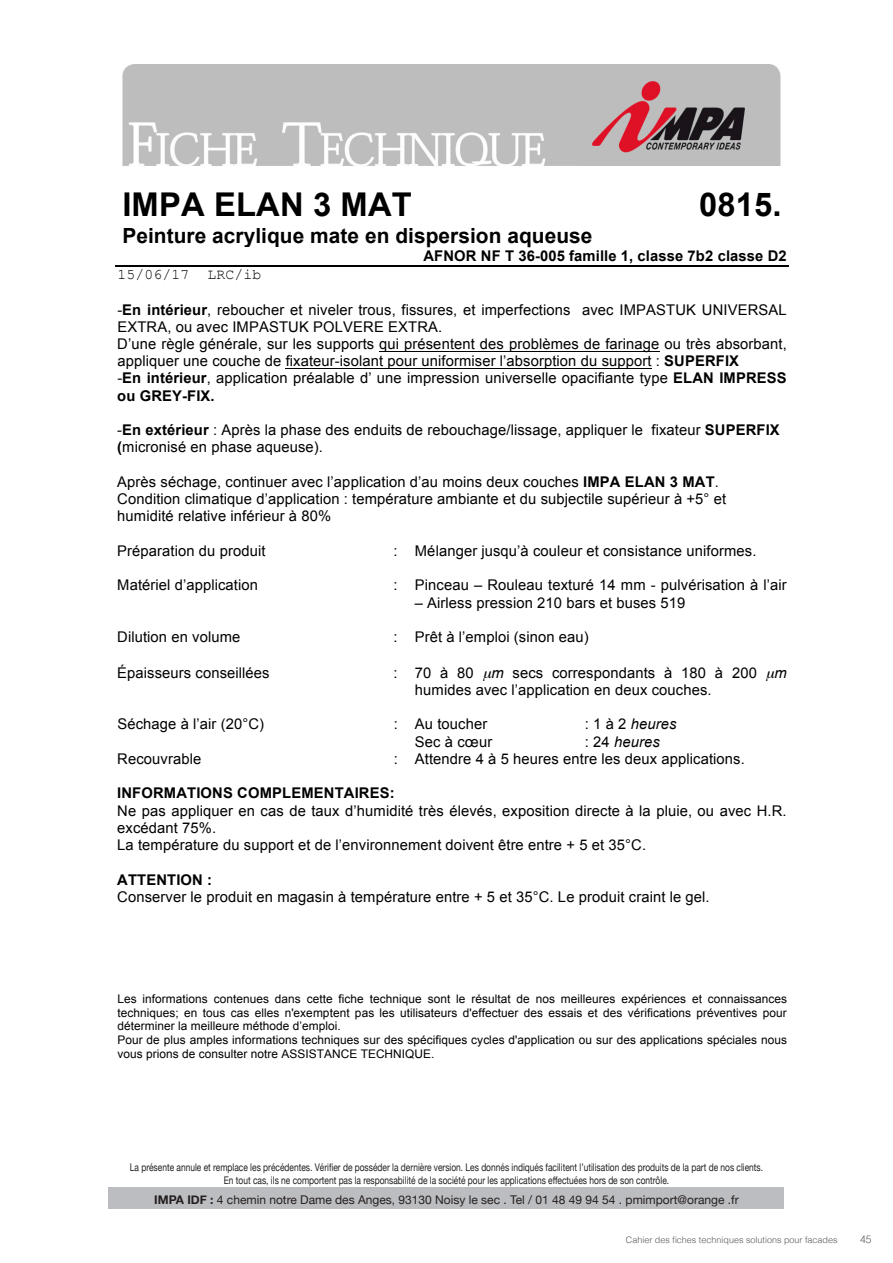
<style>
.page{position:relative;width:893px;height:1263px;background:#fff}
.page>*{position:absolute;margin:0;border:0;box-sizing:border-box;transform-origin:0 0}
.t1{font:700 32.7px "Arial";letter-spacing:.005em;color:#000}
.t2{font:700 20.85px "Arial";letter-spacing:.005em;color:#000}
.t3{font:14.7px/17.2px "Arial";letter-spacing:.01em;color:#000}
.t4{font:700 14.7px "Arial";letter-spacing:.01em;color:#000}
.t5{font:italic 14.7px "Arial";letter-spacing:.01em;color:#000}
.t6{font:14.7px "Courier New";letter-spacing:.01em;color:#000}
.t7{font:12px "Helvetica Neue";color:#231f20}
.t8{font:11.85px/13.8px "Arial";letter-spacing:.005em;color:#000}
.t9{font:10.5px/12.6px "Helvetica Neue";color:#231f20;text-align:center;scale:.8 1}
.t10{font:300 10.5px "Helvetica";color:#57585a}
.t11{font:300 9px "Helvetica";color:#57585a}
.s1{font-weight:700}
.s2{font-style:italic}
.s3{font-style:normal}
</style>
<div class="page">
<div style="left:109px;top:1187px;width:675px;height:22px;background:#bcbdc0"></div>
<hr style="left:115px;top:266px;width:674px;height:1px;background:#000">
<img style="left:123px;top:64px;width:657px;height:102px">
<hr style="left:379px;top:351px;width:281px;height:1px;background:#000">
<hr style="left:286px;top:368px;width:366px;height:1px;background:#000">
<h1 class="t1" style="left:122px;top:183px;width:291px">IMPA ELAN 3 MAT</h1>
<h2 class="t2" style="left:122px;top:221px;width:472px">Peinture acrylique mate en dispersion aqueuse</h2>
<h1 class="t1" style="left:699px;top:183px;width:84px">0815.</h1>
<p class="t4" style="left:423px;top:246px;width:365px">AFNOR NF T 36-005 famille 1, classe 7b2 classe D2</p>
<p class="t6" style="left:117px;top:265px;width:145px">15/06/17 LRC/ib</p>
<p class="t3" style="left:117px;top:301px;width:671px">-<span class="s1">En intérieur</span>, reboucher et niveler trous, fissures, et imperfections avec IMPASTUK UNIVERSAL EXTRA, ou avec IMPASTUK POLVERE EXTRA.<br>D’une règle générale, sur les supports qui présentent des problèmes de farinage ou très absorbant, appliquer une couche de fixateur-isolant pour uniformiser l’absorption du support : <span class="s1">SUPERFIX<br></span>-<span class="s1">En intérieur</span>, application préalable d’ une impression universelle opacifiante type <span class="s1">ELAN IMPRESS ou GREY-FIX.</span></p>
<p class="t3" style="left:117px;top:421px;width:664px">-<span class="s1">En extérieur</span> : Après la phase des enduits de rebouchage/lissage, appliquer le fixateur <span class="s1">SUPERFIX (</span>micronisé en phase aqueuse).</p>
<p class="t3" style="left:117px;top:473px;width:610px">Après séchage, continuer avec l’application d’au moins deux couches <span class="s1">IMPA ELAN 3 MAT</span>.<br>Condition climatique d’application : température ambiante et du subjectile supérieur à +5° et humidité relative inférieur à 80%</p>
<p class="t3" style="left:117px;top:542px;width:150px">Préparation du produit</p>
<p class="t3" style="left:394px;top:542px;width:364px">: Mélanger jusqu’à couleur et consistance uniformes.</p>
<p class="t3" style="left:117px;top:577px;width:142px">Matériel d’application</p>
<p class="t3" style="left:394px;top:577px;width:395px">: Pinceau – Rouleau texturé 14 mm - pulvérisation à l’air</p>
<p class="t3" style="left:415px;top:594px;width:272px">– Airless pression 210 bars et buses 519</p>
<p class="t3" style="left:117px;top:628px;width:125px">Dilution en volume</p>
<p class="t3" style="left:394px;top:628px;width:197px">: Prêt à l’emploi (sinon eau)</p>
<p class="t3" style="left:117px;top:664px;width:154px">Épaisseurs conseillées</p>
<p class="t3" style="left:415px;top:664px;width:373px;text-indent:-21px">: 70 à 80 <span class="s2">m</span> secs correspondants à 180 à 200 <span class="s2">m </span>humides avec l’application en deux couches.</p>
<p class="t3" style="left:117px;top:716px;width:148px">Séchage à l’air (20°C)</p>
<p class="t3" style="left:394px;top:716px;width:95px">: Au toucher</p>
<p class="t5" style="left:585px;top:715px;width:93px"><span class="s3">: 1 à 2</span> heures</p>
<p class="t3" style="left:415px;top:733px;width:79px">Sec à cœur</p>
<p class="t5" style="left:585px;top:732px;width:76px"><span class="s3">: 24</span> heures</p>
<p class="t3" style="left:117px;top:750px;width:86px">Recouvrable</p>
<p class="t3" style="left:394px;top:750px;width:353px">: Attendre 4 à 5 heures entre les deux applications.</p>
<p class="t4" style="left:117px;top:783px;width:279px">INFORMATIONS COMPLEMENTAIRES:</p>
<p class="t3" style="left:117px;top:802px;width:671px">Ne pas appliquer en cas de taux d’humidité très élevés, exposition directe à la pluie, ou avec H.R. excédant 75%.<br>La température du support et de l’environnement doivent être entre + 5 et 35°C.</p>
<p class="t4" style="left:117px;top:870px;width:96px">ATTENTION :</p>
<p class="t3" style="left:117px;top:888px;width:594px">Conserver le produit en magasin à température entre + 5 et 35°C. Le produit craint le gel.</p>
<p class="t8" style="left:117px;top:992px;width:671px">Les informations contenues dans cette fiche technique sont le résultat de nos meilleures expériences et connaissances techniques; en tous cas elles n'exemptent pas les utilisateurs d'effectuer des essais et des vérifications préventives pour déterminer la meilleure méthode d’emploi.<br>Pour de plus amples informations techniques sur des spécifiques cycles d'application ou sur des applications spéciales nous vous prions de consulter notre ASSISTANCE TECHNIQUE.</p>
<p class="t9" style="left:130px;top:1161px;width:793px">La présente annule et remplace les précédentes. Vérifier de posséder la dernière version. Les donnés indiqués facilitent l’utilisation des produits de la part de nos clients.<br>En tout cas, ils ne comportent pas la responsabilité de la société pour les applications effectuées hors de son contrôle.</p>
<p class="t3" style="left:418px;top:1179px;width:70px">Page 2 / 2</p>
<p class="t7" style="left:154px;top:1191px;width:586px"><span class="s1">IMPA IDF :</span> 4 chemin notre Dame des Anges, 93130 Noisy le sec . Tel / 01 48 49 94 54 . pmimport@orange .fr</p>
<p class="t11" style="left:626px;top:1232px;width:213px">Cahier des fiches techniques solutions pour facades</p>
<p class="t10" style="left:860px;top:1231px;width:13px">45</p>
</div>
